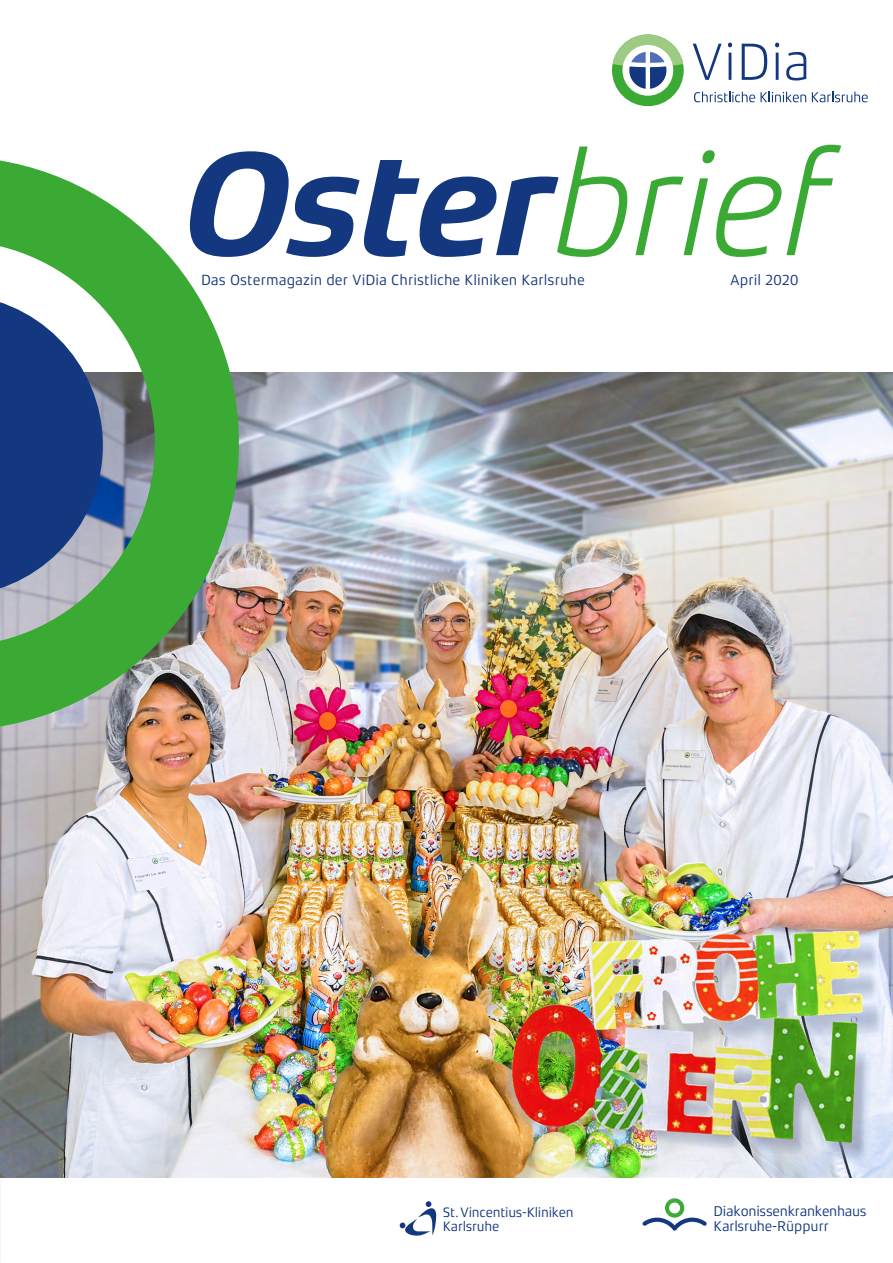
<style>
.page{position:relative;width:893px;height:1263px;background:#fff}
.page>*{position:absolute;margin:0;border:0;box-sizing:border-box;transform-origin:0 0}
.t1{font:italic 700 150px "Xenois Sans Pro";letter-spacing:-.025em;color:#14387f}
.t2{font:15px "Xenois Sans Pro";color:#14387f}
.t3{font:14.4px/14.4px "Xenois Sans Pro";letter-spacing:-.02em;color:#14387f}
.t4{font:13.95px/13.8px "Xenois Sans Pro";letter-spacing:-.02em;color:#14387f}
.s1{font-weight:300;color:#3aaa35}
</style>
<div class="page">
<img style="left:0;top:373px;width:893px;height:804px">
<div style="left:612px;top:34px;width:72px;height:72px;background:#3aaa35;border-radius:50%"></div>
<div style="left:622px;top:45px;width:51px;height:51px;background:#fff;border-radius:50%"></div>
<svg style="left:613px;top:34px;width:70px;height:55px"></svg>
<svg style="left:693px;top:44px;width:29px;height:36px"></svg>
<hr style="left:729px;top:53px;width:2px;height:27px;background:#14387f">
<svg style="left:728px;top:43px;width:4px;height:4px"></svg>
<svg style="left:742px;top:44px;width:25px;height:36px"></svg>
<hr style="left:776px;top:53px;width:3px;height:27px;background:#14387f">
<svg style="left:775px;top:43px;width:4px;height:4px"></svg>
<svg style="left:786px;top:52px;width:20px;height:28px"></svg>
<svg style="left:694px;top:92px;width:112px;height:10px"></svg>
<svg style="left:812px;top:92px;width:56px;height:10px"></svg>
<svg style="left:400px;top:1201px;width:37px;height:35px"></svg>
<svg style="left:642px;top:1198px;width:65px;height:32px"></svg>
<svg style="left:0;top:160px;width:239px;height:570px"></svg>
<h1 class="t1" style="left:185px;top:119px;width:652px">Oster<span class="s1">brief</span></h1>
<p class="t2" style="left:730px;top:272px;width:70px">April 2020</p>
<p class="t2" style="left:201px;top:272px;width:385px">Das Ostermagazin der ViDia Christliche Kliniken Karlsruhe</p>
<p class="t4" style="left:443px;top:1205px;width:132px">St.Vincentius-Kliniken<br>Karlsruhe</p>
<p class="t3" style="left:714px;top:1204px;width:155px">Diakonissenkrankenhaus<br>Karlsruhe-Rüppurr</p>
</div>
